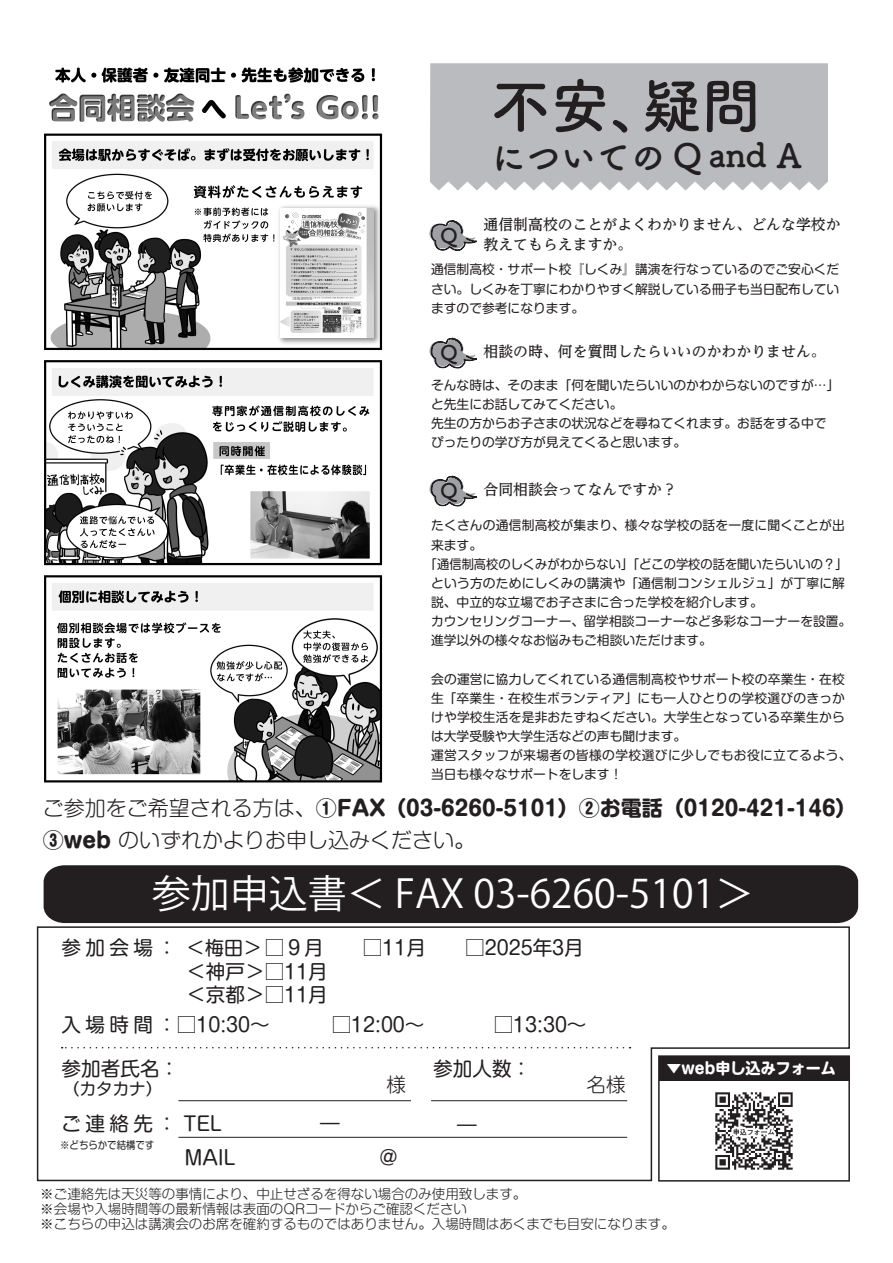
<style>
.page{position:relative;width:893px;height:1263px;background:#fff}
.page>*{position:absolute;margin:0;border:0;box-sizing:border-box;transform-origin:0 0}
.t1{font:60px "Tsuku B Rd Gothic Std B";color:#231f20}
.t2{font:39px "Koz Go Pr 6 N";color:#fff}
.t3{font:35.25px "Tsuku B Rd Gothic Std B";letter-spacing:-.01em;color:#231f20}
.t4{font:700 21px/31.5px "Shin M Go Pro";color:#231f20}
.t5{font:20.25px "Tsuku B Rd Gothic Std B";color:#231f20}
.t6{font:19.65px/23.5px "Shin M Go Pro";color:#231f20}
.t7{font:300 19.65px "Shin M Go Pro";color:#231f20}
.t8{font:16.5px "Shin M Go Pro";color:#231f20}
.t9{font:700 15.45px "Shin M Go Pro";color:#fff}
.t10{font:500 14.85px/20.2px "Reim Ythz Pro";color:#231f20}
.t11{font:300 13.5px/15px "Shin M Go Pro";color:#231f20}
.t12{font:12.75px/19.2px "Shin M Go Pro";color:#231f20}
.t13{font:12.75px "Shin M Go Pro";color:#231f20;scale:.96 1}
.t14{font:10.5px "Shin M Go Pro";color:#231f20;scale:.9 1}
.s1{font-size:33.45px}
.s2{font-weight:300}
.s3{font-size:19.05px}
</style>
<div class="page">
<div style="left:430px;top:63px;width:398px;height:128px;background:#babbbe"></div>
<img style="left:44px;top:67px;width:339px;height:716px">
<img style="left:274px;top:201px;width:108px;height:146px">
<img style="left:281px;top:208px;width:92px;height:130px">
<svg style="left:429px;top:337px;width:48px;height:32px"></svg>
<svg style="left:429px;top:220px;width:48px;height:31px"></svg>
<svg style="left:429px;top:475px;width:48px;height:32px"></svg>
<div style="left:44px;top:865px;width:814px;height:58px;background:#231f20"></div>
<svg style="left:36px;top:926px;width:814px;height:256px"></svg>
<div style="left:658px;top:1055px;width:192px;height:126px;border:2px solid #231f20"></div>
<div style="left:659px;top:1056px;width:190px;height:24px;background:#231f20"></div>
<hr style="left:431px;top:1100px;width:196px;height:1px;background:#231f20">
<svg style="left:62px;top:1047px;width:561px;height:1px"></svg>
<h1 class="t1" style="left:491px;top:59px;width:272px">不安、疑問</h1>
<h3 class="t3" style="left:491px;top:129px;width:313px">についての <span class="s1">Q and A</span></h3>
<h3 class="t5" style="left:440px;top:220px;width:19px">Q</h3>
<p class="t10" style="left:483px;top:214px;width:359px">通信制高校のことがよくわかりません、どんな学校か教えてもらえますか。</p>
<p class="t12" style="left:431px;top:258px;width:410px;text-align:justify">通信制高校・サポート校『しくみ』講演を行なっているのでご安心ください。しくみを丁寧にわかりやすく解説している冊子も当日配布していますので参考になります。</p>
<h3 class="t5" style="left:440px;top:337px;width:19px">Q</h3>
<p class="t10" style="left:483px;top:341px;width:344px">相談の時、何を質問したらいいのかわかりません。</p>
<p class="t12" style="left:431px;top:374px;width:410px">そんな時は、そのまま「何を聞いたらいいのかわからないのですが…」と先生にお話してみてください。<br>先生の方からお子さまの状況などを尋ねてくれます。お話をする中でぴったりの学び方が見えてくると思います。</p>
<h3 class="t5" style="left:440px;top:475px;width:19px">Q</h3>
<p class="t10" style="left:483px;top:479px;width:195px">合同相談会ってなんですか？</p>
<p class="t12" style="left:431px;top:514px;width:415px">たくさんの通信制高校が集まり、様々な学校の話を一度に聞くことが出</p>
<p class="t12" style="left:431px;top:534px;width:53px">来ます。</p>
<p class="t13" style="left:425px;top:554px;width:442px">「通信制高校のしくみがわからない」「どこの学校の話を聞いたらいいの？」</p>
<p class="t12" style="left:431px;top:572px;width:415px">という方のためにしくみの講演や「通信制コンシェルジュ」が丁寧に解</p>
<p class="t12" style="left:431px;top:591px;width:333px">説、中立的な立場でお子さまに合った学校を紹介します。</p>
<p class="t12" style="left:431px;top:610px;width:422px">カウンセリングコーナー、留学相談コーナーなど多彩なコーナーを設置。</p>
<p class="t12" style="left:431px;top:629px;width:282px">進学以外の様々なお悩みもご相談いただけます。</p>
<p class="t12" style="left:431px;top:668px;width:422px">会の運営に協力してくれている通信制高校やサポート校の卒業生・在校生「卒業生・在校生ボランティア」にも一人ひとりの学校選びのきっかけや学校生活を是非おたずねください。大学生となっている卒業生からは大学受験や大学生活などの声も聞けます。<br>運営スタッフが来場者の皆様の学校選びに少しでもお役に立てるよう、当日も様々なサポートをします！</p>
<h3 class="t4" style="left:43px;top:790px;width:815px"><span class="s2">ご参加をご希望される方は、</span>①FAX（03-6260-5101）②お電話（0120-421-146）<br>③web <span class="s2">のいずれかよりお申し込みください。</span></h3>
<h2 class="t2" style="left:152px;top:872px;width:604px">参加申込書＜ FAX 03-6260-5101＞</h2>
<h3 class="t6" style="left:62px;top:933px;width:117px">参加会場：</h3>
<h3 class="t6" style="left:186px;top:933px;width:399px"><span class="s3">＜梅田＞</span>□９月　　□11月　　□2025年3月＜神戸＞□11月<br>＜京都＞□11月　　</h3>
<h3 class="t6" style="left:62px;top:1010px;width:210px">入場時間：□10:30～</h3>
<h3 class="t6" style="left:332px;top:1010px;width:94px">□12:00～</h3>
<h3 class="t6" style="left:494px;top:1010px;width:94px">□13:30～</h3>
<h3 class="t6" style="left:62px;top:1054px;width:119px">参加者氏名：</h3>
<h3 class="t6" style="left:433px;top:1054px;width:99px">参加人数：</h3>
<p class="t8" style="left:63px;top:1075px;width:100px">（カタカナ）</p>
<h3 class="t7" style="left:386px;top:1068px;width:21px">様</h3>
<h3 class="t7" style="left:587px;top:1068px;width:41px">名様</h3>
<h3 class="t6" style="left:62px;top:1109px;width:162px">ご連絡先： TEL</h3>
<h3 class="t6" style="left:457px;top:1109px;width:21px">̶</h3>
<p class="t14" style="left:60px;top:1137px;width:106px">※どちらかで結構です</p>
<p class="t9" style="left:666px;top:1056px;width:171px">▼web申し込みフォーム</p>
<p class="t11" style="left:40px;top:1185px;width:636px">※ご連絡先は天災等の事情により、中止せざるを得ない場合のみ使用致します。<br>※会場や入場時間等の最新情報は表面のQRコードからご確認ください<br>※こちらの申込は講演会のお席を確約するものではありません。入場時間はあくまでも目安になります。</p>
</div>
